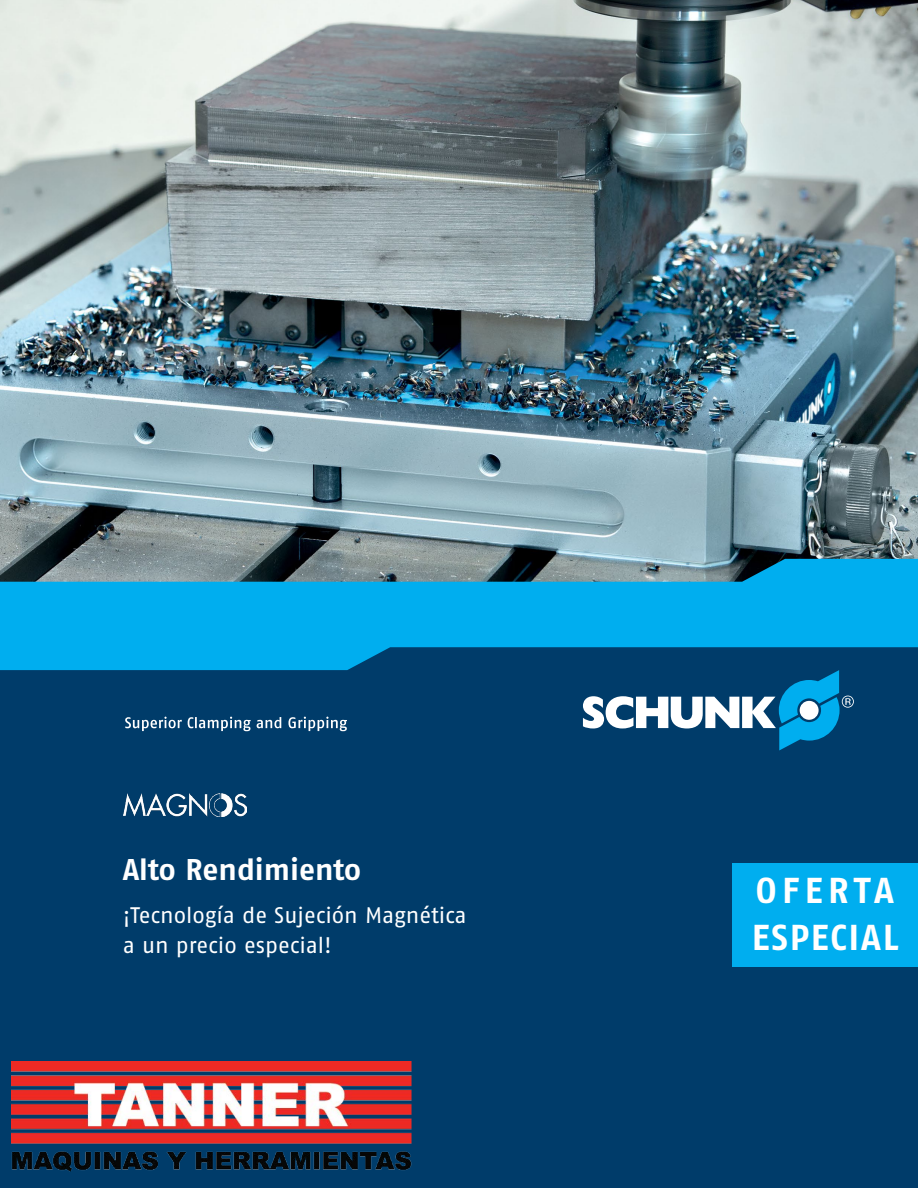
<style>
.page{position:relative;width:918px;height:1188px;background:#fff}
.page>*{position:absolute;margin:0;border:0;box-sizing:border-box;transform-origin:0 0}
.t1{font:700 36px/47.4px "SCHUNK Fago Pro";letter-spacing:.05em;color:#fff}
.t2{font:700 30px "SCHUNK Fago Pro";letter-spacing:-.005em;color:#fff}
.t3{font:22.5px/30px "SCHUNK Fago Pro";letter-spacing:-.005em;color:#fff}
</style>
<div class="page">
<img style="left:0;top:0;width:918px;height:559px">
<div style="left:0;top:618px;width:918px;height:570px;background:#003c6a"></div>
<svg style="left:583px;top:670px;width:271px;height:80px"></svg>
<svg style="left:125px;top:717px;width:222px;height:14px"></svg>
<svg style="left:0;top:559px;width:918px;height:111px;background:#1297cb"></svg>
<img style="left:123px;top:794px;width:124px;height:23px">
<div style="left:732px;top:863px;width:186px;height:103px;background:#00aeef"></div>
<img style="left:12px;top:1061px;width:399px;height:111px">
<h2 class="t2" style="left:123px;top:852px;width:240px">Alto Rendimiento</h2>
<p class="t3" style="left:123px;top:900px;width:346px">¡Tecnología de Sujeción Magnética a un precio especial!</p>
<h1 class="t1" style="left:752px;top:866px;width:148px">OFERTA<br>ESPECIAL</h1>
</div>
